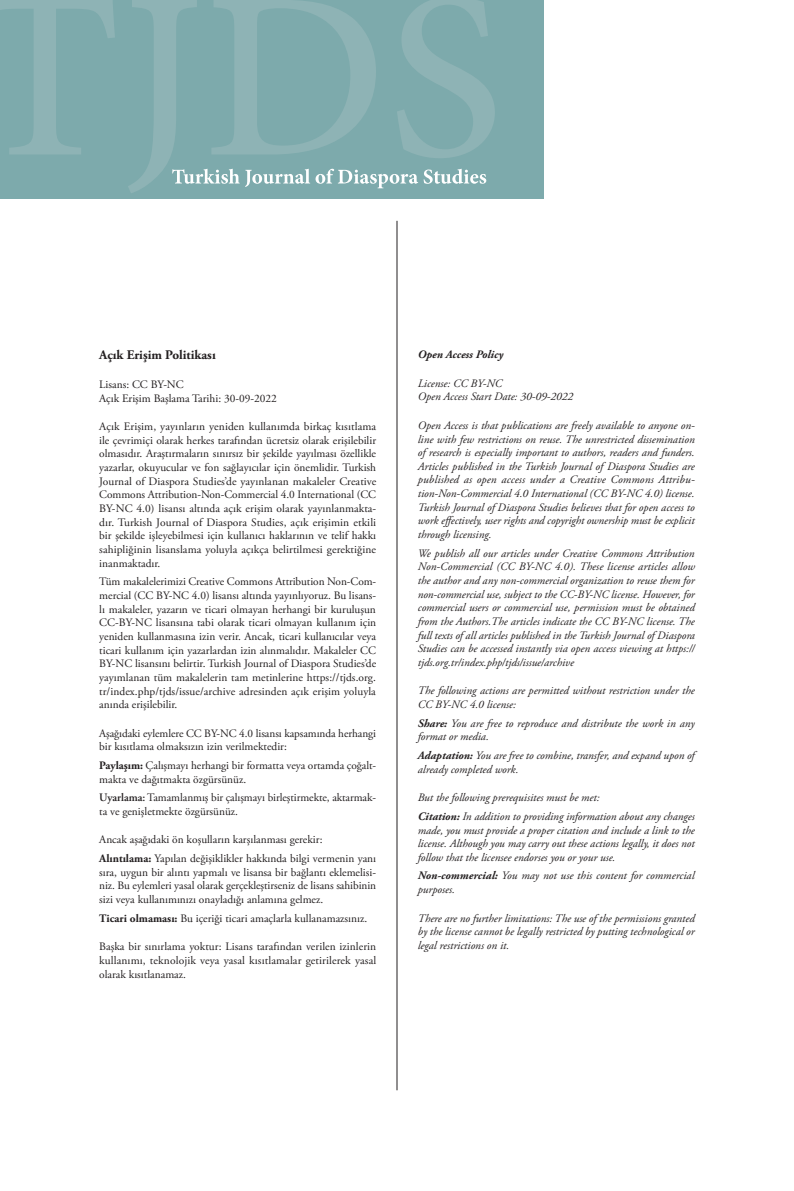
<style>
.page{position:relative;width:794px;height:1191px;background:#fff}
.page>*{position:absolute;margin:0;border:0;box-sizing:border-box;transform-origin:0 0}
.jenerik01{font:700 13.12px "Adobe Garamond Pro";color:#231f20}
.jenerik01-2{font:11.38px/13.7px "Adobe Garamond Pro";color:#231f20}
.jenerik01-3{font:italic 11.38px/13.7px "Adobe Garamond Pro";color:#231f20}
.jenerik01-4{font:italic 700 11.38px "Adobe Garamond Pro";color:#231f20}
.s1{font-weight:700}
.s2{font-weight:600}
</style>
<div class="page">
<div style="left:0;top:0;width:543px;height:198px;background:#7daaac"></div>
<hr style="left:397px;top:221px;width:1px;height:869px;background:#231f20">
<svg style="left:172px;top:169px;width:314px;height:19px"></svg>
<p class="jenerik01" style="left:99px;top:347px;width:118px">Açık Erişim Politikası</p>
<p class="jenerik01-2" style="left:99px;top:378px;width:179px">Lisans: CC BY-NC<br>Açık Erişim Başlama Tarihi: 30-09-2022</p>
<p class="jenerik01-2" style="left:99px;top:420px;width:279px;text-align:justify">Açık Erişim, yayınların yeniden kullanımda birkaç kısıtlama ile çevrimiçi olarak herkes tarafından ücretsiz olarak erişilebilir olmasıdır. Araştırmaların sınırsız bir şekilde yayılması özellikle yazarlar, okuyucular ve fon sağlayıcılar için önemlidir. Turkish Journal of Diaspora Studies’de yayınlanan makaleler Creative Commons Attribution-Non-Commercial 4.0 International (CC BY-NC 4.0) lisansı altında açık erişim olarak yayınlanmakta&shy;dır. Turkish Journal of Diaspora Studies, açık erişimin etkili bir şekilde işleyebilmesi için kullanıcı haklarının ve telif hakkı sahipliğinin lisanslama yoluyla açıkça belirtilmesi gerektiğine inanmaktadır.</p>
<p class="jenerik01-2" style="left:99px;top:575px;width:278px;text-align:justify">Tüm makalelerimizi Creative Commons Attribution Non-Com&shy;mercial (CC BY-NC 4.0) lisansı altında yayınlıyoruz. Bu lisans&shy;lı makaleler, yazarın ve ticari olmayan herhangi bir kuruluşun CC-BY-NC lisansına tabi olarak ticari olmayan kullanım için yeniden kullanmasına izin verir. Ancak, ticari kullanıcılar veya ticari kullanım için yazarlardan izin alınmalıdır. Makaleler CC BY-NC lisansını belirtir. Turkish Journal of Diaspora Studies’de yayımlanan tüm makalelerin tam metinlerine https://tjds.org. tr/index.php/tjds/issue/archive adresinden açık erişim yoluyla anında erişilebilir.</p>
<p class="jenerik01-2" style="left:99px;top:726px;width:278px">Aşağıdaki eylemlere CC BY-NC 4.0 lisansı kapsamında herhangi bir kısıtlama olmaksızın izin verilmektedir:</p>
<p class="jenerik01-2" style="left:99px;top:759px;width:278px"><span class="s1">Paylaşım:</span> Çalışmayı herhangi bir formatta veya ortamda çoğalt&shy;makta ve dağıtmakta özgürsünüz.</p>
<p class="jenerik01-2" style="left:99px;top:791px;width:278px"><span class="s2">Uyarlama:</span> Tamamlanmış bir çalışmayı birleştirmekte, aktarmak&shy;ta ve genişletmekte özgürsünüz.</p>
<p class="jenerik01-2" style="left:99px;top:833px;width:225px">Ancak aşağıdaki ön koşulların karşılanması gerekir:</p>
<p class="jenerik01-2" style="left:99px;top:852px;width:278px;text-align:justify"><span class="s1">Alıntılama:</span> Yapılan değişiklikler hakkında bilgi vermenin yanı sıra, uygun bir alıntı yapmalı ve lisansa bir bağlantı eklemelisi&shy;niz. Bu eylemleri yasal olarak gerçekleştirseniz de lisans sahibinin sizi veya kullanımınızı onayladığı anlamına gelmez.</p>
<p class="jenerik01-2" style="left:99px;top:911px;width:269px"><span class="s1">Ticari olmaması:</span> Bu içeriği ticari amaçlarla kullanamazsınız.</p>
<p class="jenerik01-2" style="left:99px;top:940px;width:278px;text-align:justify">Başka bir sınırlama yoktur: Lisans tarafından verilen izinlerin kullanımı, teknolojik veya yasal kısıtlamalar getirilerek yasal olarak kısıtlanamaz.</p>
<p class="jenerik01-4" style="left:418px;top:348px;width:87px">Open Access Policy</p>
<p class="jenerik01-3" style="left:418px;top:376px;width:157px">License: CC BY-NC<br>Open Access Start Date: 30-09-2022</p>
<p class="jenerik01-3" style="left:418px;top:419px;width:278px;text-align:justify">Open Access is that publications are freely available to anyone on&shy;line with few restrictions on reuse. The unrestricted dissemination of research is especially important to authors, readers and funders.<br>Articles published in the Turkish Journal of Diaspora Studies are published as open access under a Creative Commons Attribu&shy;tion-Non-Commercial 4.0 International (CC BY-NC 4.0) license.<br>Turkish Journal of Diaspora Studies believes that for open access to work effectively, user rights and copyright ownership must be explicit through licensing.</p>
<p class="jenerik01-3" style="left:418px;top:546px;width:279px;text-align:justify">We publish all our articles under Creative Commons Attribution Non-Commercial (CC BY-NC 4.0). These license articles allow the author and any non-commercial organization to reuse them for non-commercial use, subject to the CC-BY-NC license. However, for commercial users or commercial use, permission must be obtained from the Authors.The articles indicate the CC BY-NC license. The full texts of all articles published in the Turkish Journal of Diaspora Studies can be accessed instantly via open access viewing at https:// tjds.org.tr/index.php/tjds/issue/archive</p>
<p class="jenerik01-3" style="left:418px;top:684px;width:278px">The following actions are permitted without restriction under the<br>CC BY-NC 4.0 license:</p>
<p class="jenerik01-3" style="left:418px;top:716px;width:278px"><span class="s1">Share:</span> You are free to reproduce and distribute the work in any format or media.</p>
<p class="jenerik01-3" style="left:418px;top:749px;width:278px"><span class="s1">Adaptation:</span> You are free to combine, transfer, and expand upon of already completed work.</p>
<p class="jenerik01-3" style="left:418px;top:791px;width:183px">But the following prerequisites must be met:</p>
<p class="jenerik01-3" style="left:418px;top:809px;width:278px;text-align:justify"><span class="s1">Citation:</span> In addition to providing information about any changes made, you must provide a proper citation and include a link to the license. Although you may carry out these actions legally, it does not follow that the licensee endorses you or your use.</p>
<p class="jenerik01-3" style="left:418px;top:869px;width:278px"><span class="s1">Non-commercial:</span> You may not use this content for commercial purposes.</p>
<p class="jenerik01-3" style="left:418px;top:911px;width:278px;text-align:justify">There are no further limitations: The use of the permissions granted by the license cannot be legally restricted by putting technological or legal restrictions on it.</p>
</div>
